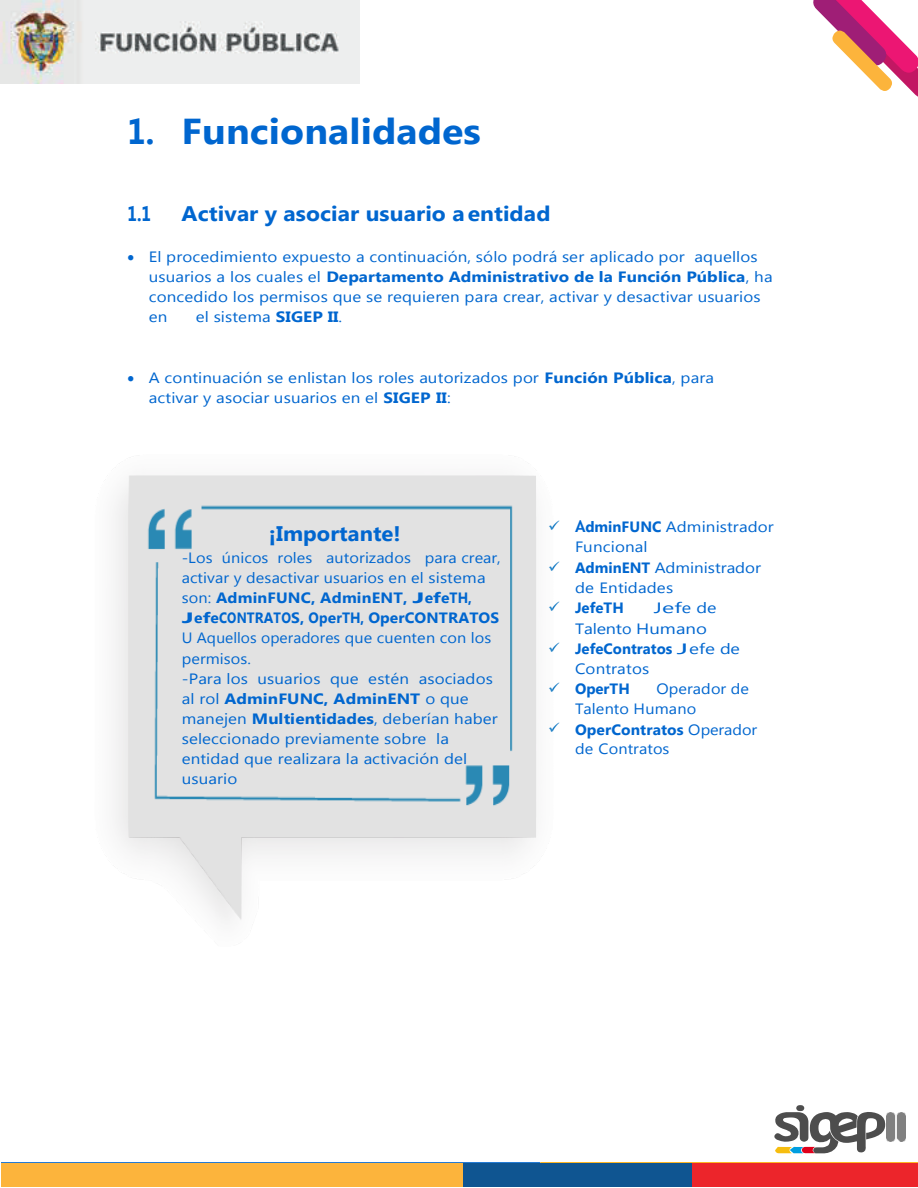
<style>
.page{position:relative;width:918px;height:1188px;background:#fff}
.page>*{position:absolute;margin:0;border:0;box-sizing:border-box;transform-origin:0 0}
.t1{font:700 36px "Segoe UI";letter-spacing:.005em;color:#0066cf;scale:.87 1}
.t2{font:700 21px "Segoe UI";letter-spacing:.005em;color:#0066cf;scale:1.09 1}
.t3{font:700 21px "Segoe UI";letter-spacing:.005em;color:#0066cf;scale:1.04 1}
.t4{font:700 21px "Segoe UI";letter-spacing:.005em;color:#0066cf;scale:.78 1}
.t5{font:15px/20.1px "Segoe UI";letter-spacing:.005em;color:#0066cf;scale:1.13 1}
.t6{font:15px/20.1px "Segoe UI";letter-spacing:.005em;color:#0066cf;scale:1.04 1}
.t7{font:15px/20.1px "Segoe UI";letter-spacing:.005em;color:#0066cf;scale:1.09 1}
.t8{font:15px/19.8px "Segoe UI";letter-spacing:.005em;color:#0066cf;scale:2.24 1}
.t9{font:15px/20.4px "Segoe UI";letter-spacing:.005em;color:#0066cf;scale:1.56 1}
.t10{font:700 15px "Segoe UI";color:#0066cf}
.s1{font-weight:700}
.s2{color:#0070c0}
.s3{font-family:"Trebuchet MS";font-weight:700;font-size:16.5px}
</style>
<div class="page">
<img style="left:1px;top:1162px;width:917px;height:25px">
<img style="left:886px;top:1112px;width:19px;height:30px">
<svg style="left:774px;top:1105px;width:111px;height:48px"></svg>
<img style="left:114px;top:475px;width:423px;height:446px">
<div style="left:170px;top:519px;width:348px;height:277px;background:#e2e2e2"></div>
<div style="left:2px;top:1164px;width:461px;height:23px;background:#fcb43c"></div>
<div style="left:463px;top:1164px;width:230px;height:23px;background:#0f5591"></div>
<div style="left:693px;top:1164px;width:225px;height:23px;background:#ec252b"></div>
<img style="left:0;top:1px;width:360px;height:83px">
<svg style="left:813px;top:1px;width:105px;height:96px"></svg>
<h1 class="t1" style="left:128px;top:106px;width:408px">1. Funcionalidades</h1>
<h2 class="t4" style="left:128px;top:198px;width:32px">1.1</h2>
<h2 class="t2" style="left:182px;top:198px;width:340px">Activar y asociar usuario aentidad</h2>
<p class="t5" style="left:149px;top:246px;width:554px;text-indent:-21px">• El procedimiento expuesto a continuación, sólo podrá ser aplicado por aquellos usuarios a los cuales el <span class="s1">Departamento Administrativo de la Función Pública</span>, ha concedido los permisos que se requieren para crear, activar y desactivar usuarios en</p>
<p class="t5" style="left:196px;top:306px;width:131px">el sistema <span class="s1">SIGEP II</span>.</p>
<p class="t5" style="left:149px;top:367px;width:502px;text-indent:-21px">• A continuación se enlistan los roles autorizados por <span class="s1">Función Pública</span>, para activar y asociar usuarios en el <span class="s1">SIGEP II</span>:</p>
<h2 class="t3" style="left:269px;top:519px;width:128px">¡Importante!</h2>
<p class="t7" style="left:182px;top:547px;width:294px">-Los únicos roles autorizados para crear, activar y desactivar usuarios en el sistema son: <span class="s1">AdminFUNC, AdminENT, JefeTH, JefeCONTRATOS, OperTH, OperCONTRATOS</span></p>
<p class="t6" style="left:182px;top:627px;width:305px">U Aquellos operadores que cuenten con los permisos.<br>-Para los usuarios que estén asociados al rol <span class="s1">AdminFUNC, AdminENT</span> o que manejen <span class="s1">Multientidades</span>, deberían haber seleccionado previamente sobre la entidad que realizara la activación del usuario</p>
<p class="t5" style="left:575px;top:516px;width:177px;line-height:20.5px;text-indent:-27px"><span class="s2">✓</span> <span class="s3">A</span><span class="s1">dminFUNC</span> Administrador<br>Funcional</p>
<p class="t5" style="left:575px;top:557px;width:166px;text-indent:-27px"><span class="s2">✓</span> <span class="s1">AdminENT</span> Administrador de Entidades</p>
<p class="t10" style="left:548px;top:597px;width:77px"><span class="s2">✓</span> JefeTH</p>
<p class="t9" style="left:575px;top:597px;width:92px;text-indent:79px">Jefe de<br>Talento Humano</p>
<p class="t8" style="left:575px;top:638px;width:75px;text-indent:-27px"><span class="s2">✓</span> <span class="s1">JefeContratos</span> Jefe de<br>Contratos</p>
<p class="t10" style="left:548px;top:678px;width:83px"><span class="s2">✓</span> OperTH</p>
<p class="t7" style="left:575px;top:678px;width:161px;text-indent:82px">Operador de<br>Talento Humano</p>
<p class="t7" style="left:575px;top:719px;width:168px;text-indent:-27px"><span class="s2">✓</span> <span class="s1">OperContratos</span> Operador de Contratos</p>
</div>
